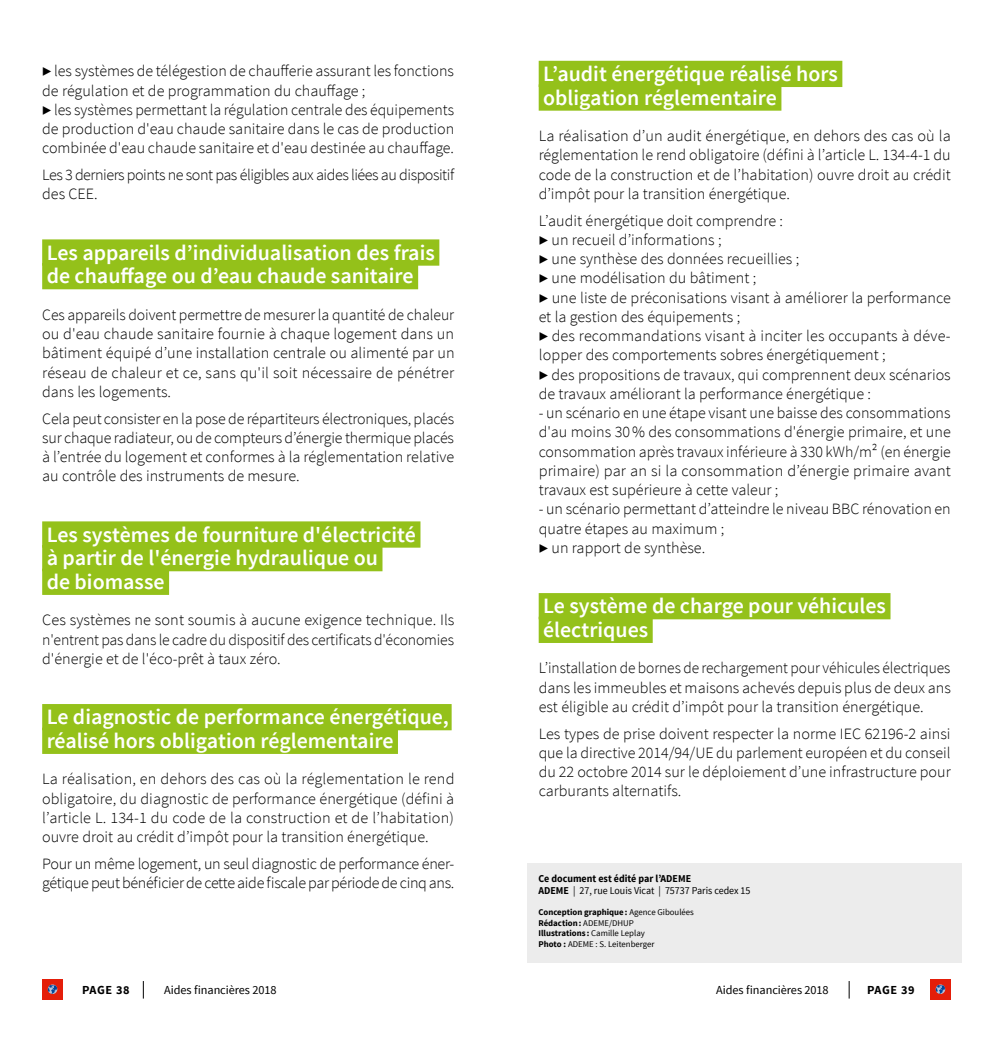
<style>
.page{position:relative;width:993px;height:1042px;background:#fff}
.page>*{position:absolute;margin:0;border:0;box-sizing:border-box;transform-origin:0 0}
.t1{font:600 21.88px/23.6px "Source Sans Pro";color:#fff}
.t2{font:300 15.75px/19.2px "Source Sans Pro";color:#000;text-align:justify}
.t3{font:300 15.75px/19.2px "Source Sans Pro";letter-spacing:-.02em;color:#000}
.t4{font:300 15.75px/19.2px "Source Sans Pro";letter-spacing:-.03em;color:#000}
.t5{font:12.25px "Source Sans Pro";letter-spacing:-.005em;color:#000}
.t6{font:700 12.25px "Source Sans Pro";letter-spacing:.045em;color:#000}
.t7{font:10.5px/12.6px "Source Sans Pro";color:#000;scale:.95 1}
.t8{font:8.75px/10.5px "Source Sans Pro";color:#000}
.s1{font-weight:600}
.s2{font-weight:700}
</style>
<div class="page">
<svg style="left:143px;top:981px;width:1px;height:17px"></svg>
<div style="left:42px;top:979px;width:21px;height:21px;background:#e41e0a"></div>
<svg style="left:48px;top:984px;width:9px;height:10px"></svg>
<svg style="left:848px;top:981px;width:1px;height:17px"></svg>
<div style="left:929px;top:979px;width:21px;height:21px;background:#e41e0a"></div>
<svg style="left:935px;top:984px;width:9px;height:10px"></svg>
<div style="left:42px;top:239px;width:397px;height:27px;background:#94c11a"></div>
<div style="left:42px;top:263px;width:376px;height:26px;background:#94c11a"></div>
<div style="left:42px;top:521px;width:378px;height:27px;background:#94c11a"></div>
<div style="left:42px;top:545px;width:340px;height:26px;background:#94c11a"></div>
<div style="left:42px;top:569px;width:127px;height:26px;background:#94c11a"></div>
<div style="left:42px;top:704px;width:409px;height:26px;background:#94c11a"></div>
<div style="left:42px;top:727px;width:356px;height:27px;background:#94c11a"></div>
<div style="left:538px;top:61px;width:304px;height:26px;background:#94c11a"></div>
<div style="left:538px;top:84px;width:243px;height:27px;background:#94c11a"></div>
<div style="left:538px;top:593px;width:352px;height:26px;background:#94c11a"></div>
<div style="left:538px;top:617px;width:114px;height:26px;background:#94c11a"></div>
<div style="left:527px;top:863px;width:434px;height:99px;background:#ececec"></div>
<p class="t2" style="left:42px;top:62px;width:413px;text-align:left"><span class="s1">▶</span> les systèmes de télégestion de chaufferie assurant les fonctions de régulation et de programmation du chauffage ;<br><span class="s1">▶</span> les systèmes permettant la régulation centrale des équipements de production d'eau chaude sanitaire dans le cas de production combinée d'eau chaude sanitaire et d'eau destinée au chauffage.</p>
<p class="t4" style="left:42px;top:165px;width:413px">Les 3 derniers points ne sont pas éligibles aux aides liées au dispositif des CEE.</p>
<h1 class="t1" style="left:47px;top:241px;width:389px">Les appareils d’individualisation des frais de chauffage ou d’eau chaude sanitaire</h1>
<p class="t2" style="left:42px;top:305px;width:414px">Ces appareils doivent permettre de mesurer la quantité de chaleur ou d'eau chaude sanitaire fournie à chaque logement dans un bâtiment équipé d’une installation centrale ou alimenté par un réseau de chaleur et ce, sans qu'il soit nécessaire de pénétrer dans les logements.</p>
<p class="t2" style="left:42px;top:409px;width:413px">Cela peut consister en la pose de répartiteurs électroniques, placés sur chaque radiateur, ou de compteurs d’énergie thermique placés à l’entrée du logement et conformes à la réglementation relative au contrôle des instruments de mesure.</p>
<h1 class="t1" style="left:47px;top:523px;width:370px">Les systèmes de fourniture d'électricité à partir de l'énergie hydraulique ou<br>de biomasse</h1>
<p class="t2" style="left:42px;top:610px;width:413px">Ces systèmes ne sont soumis à aucune exigence technique. Ils n'entrent pas dans le cadre du dispositif des certificats d'économies d'énergie et de l'éco-prêt à taux zéro.</p>
<h1 class="t1" style="left:47px;top:706px;width:403px">Le diagnostic de performance énergétique, réalisé hors obligation réglementaire</h1>
<p class="t2" style="left:42px;top:769px;width:413px">La réalisation, en dehors des cas où la réglementation le rend obligatoire, du diagnostic de performance énergétique (défini à l’article L. 134-1 du code de la construction et de l’habitation) ouvre droit au crédit d’impôt pour la transition énergétique.</p>
<p class="t3" style="left:42px;top:854px;width:413px">Pour un même logement, un seul diagnostic de performance éner&shy;gétique peut bénéficier de cette aide fiscale par période de cinq ans.</p>
<h1 class="t1" style="left:543px;top:62px;width:296px">L’audit énergétique réalisé hors obligation réglementaire</h1>
<p class="t2" style="left:538px;top:126px;width:413px">La réalisation d’un audit énergétique, en dehors des cas où la réglementation le rend obligatoire (défini à l’article L. 134-4-1 du code de la construction et de l’habitation) ouvre droit au crédit d’impôt pour la transition énergétique.</p>
<p class="t2" style="left:538px;top:211px;width:413px;text-align:left">L’audit énergétique doit comprendre :<br><span class="s1">▶</span> un recueil d’informations ;<br><span class="s1">▶</span> une synthèse des données recueillies ;<br><span class="s1">▶</span> une modélisation du bâtiment ;<br><span class="s1">▶</span> une liste de préconisations visant à améliorer la performance et la gestion des équipements ;<br><span class="s1">▶</span> des recommandations visant à inciter les occupants à déve&shy;lopper des comportements sobres énergétiquement ;<br><span class="s1">▶</span> des propositions de travaux, qui comprennent deux scénarios de travaux améliorant la performance énergétique :</p>
<p class="t2" style="left:538px;top:403px;width:413px">- un scénario en une étape visant une baisse des consommations d'au moins 30% des consommations d'énergie primaire, et une consommation après travaux inférieure à 330 kWh/m² (en énergie primaire) par an si la consommation d’énergie primaire avant travaux est supérieure à cette valeur ;</p>
<p class="t2" style="left:538px;top:500px;width:413px;text-align:left">- un scénario permettant d’atteindre le niveau BBC rénovation en quatre étapes au maximum ;<br><span class="s1">▶</span> un rapport de synthèse.</p>
<h1 class="t1" style="left:543px;top:595px;width:344px">Le système de charge pour véhicules électriques</h1>
<p class="t2" style="left:538px;top:659px;width:413px">L’installation de bornes de rechargement pour véhicules électriques dans les immeubles et maisons achevés depuis plus de deux ans est éligible au crédit d’impôt pour la transition énergétique.</p>
<p class="t2" style="left:538px;top:724px;width:413px">Les types de prise doivent respecter la norme IEC 62196-2 ainsi que la directive 2014/94/UE du parlement européen et du conseil du 22 octobre 2014 sur le déploiement d’une infrastructure pour carburants alternatifs.</p>
<p class="t7" style="left:538px;top:872px;width:225px"><span class="s2">Ce document est édité par l’ADEME<br>ADEME</span> | 27, rue Louis Vicat | 75737 Paris cedex 15</p>
<p class="t8" style="left:538px;top:907px;width:157px"><span class="s2">Conception graphique:</span> Agence Giboulées<br><span class="s2">Rédaction:</span> ADEME/DHUP<br><span class="s2">Illustrations :</span> Camille Leplay<br><span class="s2">Photo :</span> ADEME : S. Leitenberger</p>
<p class="t6" style="left:82px;top:981px;width:49px">PAGE 38</p>
<p class="t5" style="left:164px;top:982px;width:114px">Aides financières 2018</p>
<p class="t5" style="left:716px;top:982px;width:114px">Aides financières 2018</p>
<p class="t6" style="left:866px;top:981px;width:49px">PAGE 39</p>
</div>
